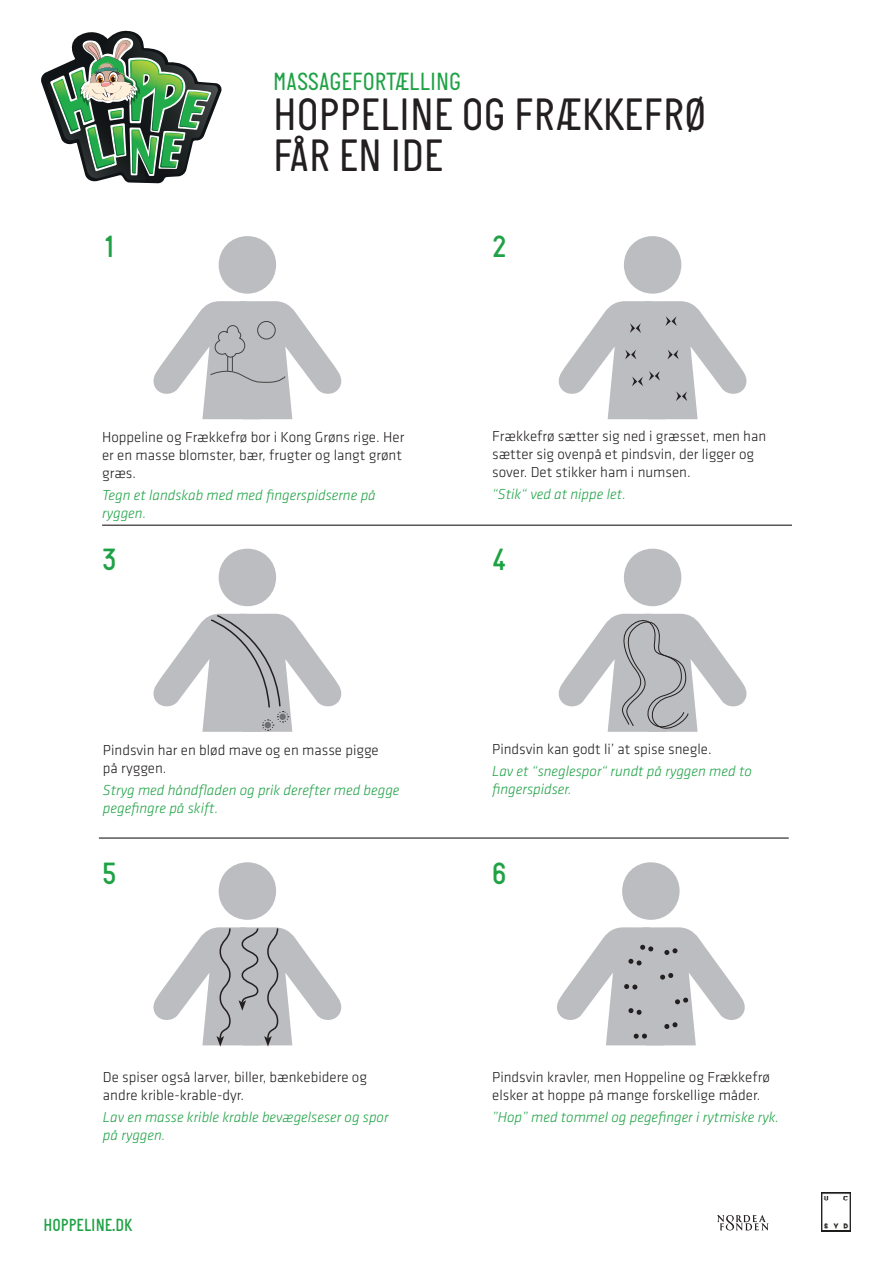
<style>
.page{position:relative;width:893px;height:1263px;background:#fff}
.page>*{position:absolute;margin:0;border:0;box-sizing:border-box;transform-origin:0 0}
.Overskrift{font:46.5px "Italian Plate";color:#231f20}
.t1{font:500 31.5px "Italian Plate";color:#1fa245}
.Overskrift-2{font:25.5px "Italian Plate";color:#1fa245}
.t2{font:500 18px "Italian Plate";color:#1fa245}
.Brødtekst{font:300 15px/18px "Klavika";color:#231f20}
.Brødteksk_italic{font:italic 300 15px/18px "Klavika";color:#1fa245}
</style>
<div class="page">
<img style="left:821px;top:1192px;width:30px;height:40px">
<svg style="left:717px;top:1215px;width:51px;height:15px"></svg>
<svg style="left:41px;top:31px;width:181px;height:152px"></svg>
<div style="left:219px;top:236px;width:57px;height:58px;background:#bcbdc0;border-radius:50%"></div>
<div style="left:624px;top:236px;width:57px;height:58px;background:#bcbdc0;border-radius:50%"></div>
<div style="left:219px;top:549px;width:57px;height:57px;background:#bcbdc0;border-radius:50%"></div>
<div style="left:624px;top:549px;width:57px;height:57px;background:#bcbdc0;border-radius:50%"></div>
<div style="left:219px;top:862px;width:57px;height:58px;background:#bcbdc0;border-radius:50%"></div>
<hr style="left:102px;top:525px;width:690px;height:1px;background:#231f20">
<hr style="left:99px;top:837px;width:690px;height:2px;background:#231f20">
<div style="left:622px;top:862px;width:58px;height:58px;background:#bcbdc0;border-radius:50%"></div>
<svg style="left:558px;top:614px;width:189px;height:118px"></svg>
<svg style="left:558px;top:301px;width:189px;height:118px"></svg>
<svg style="left:153px;top:614px;width:189px;height:118px"></svg>
<div style="left:279px;top:714px;width:7px;height:6px;background:#6f6e70;border-radius:50%"></div>
<svg style="left:153px;top:927px;width:189px;height:119px"></svg>
<svg style="left:557px;top:927px;width:188px;height:118px"></svg>
<svg style="left:153px;top:301px;width:189px;height:118px"></svg>
<p class="Overskrift-2" style="left:273px;top:66px;width:190px">MASSAGEFORTÆLLING</p>
<p class="Overskrift" style="left:273px;top:88px;width:434px">HOPPELINE OG FRÆKKEFRØ</p>
<p class="Overskrift" style="left:273px;top:128px;width:172px">FÅR EN IDE</p>
<p class="t1" style="left:102px;top:229px;width:16px">1</p>
<p class="t1" style="left:492px;top:229px;width:16px">2</p>
<p class="Brødtekst" style="left:102px;top:427px;width:304px">Hoppeline og Frækkefrø bor i Kong Grøns rige. Her er en masse blomster, bær, frugter og langt grønt græs.</p>
<p class="Brødteksk_italic" style="left:102px;top:486px;width:275px">Tegn et landskab med med fingerspidserne på ryggen.</p>
<p class="Brødtekst" style="left:492px;top:427px;width:275px">Frækkefrø sætter sig ned i græsset, men han sætter sig ovenpå et pindsvin, der ligger og sover. Det stikker ham i numsen.</p>
<p class="Brødteksk_italic" style="left:492px;top:485px;width:135px">“Stik“ ved at nippe let.</p>
<p class="t1" style="left:102px;top:542px;width:16px">3</p>
<p class="t1" style="left:492px;top:542px;width:16px">4</p>
<p class="Brødtekst" style="left:103px;top:740px;width:277px">Pindsvin har en blød mave og en masse pigge</p>
<p class="Brødtekst" style="left:103px;top:758px;width:65px">på ryggen.</p>
<p class="Brødteksk_italic" style="left:103px;top:781px;width:298px">Stryg med håndfladen og prik derefter med begge pegefingre på skift.</p>
<p class="Brødtekst" style="left:492px;top:740px;width:221px">Pindsvin kan godt li’ at spise snegle.</p>
<p class="Brødteksk_italic" style="left:492px;top:762px;width:261px">Lav et “sneglespor“ rundt på ryggen med to fingerspidser.</p>
<p class="t1" style="left:102px;top:855px;width:16px">5</p>
<p class="t1" style="left:492px;top:855px;width:16px">6</p>
<p class="Brødtekst" style="left:103px;top:1068px;width:266px">De spiser også larver, biller, bænkebidere og andre krible-krable-dyr.</p>
<p class="Brødteksk_italic" style="left:103px;top:1108px;width:287px">Lav en masse krible krable bevægelseser og spor på ryggen.</p>
<p class="t2" style="left:43px;top:1215px;width:90px">HOPPELINE.DK</p>
<p class="Brødtekst" style="left:492px;top:1068px;width:279px">Pindsvin kravler, men Hoppeline og Frækkefrø</p>
<p class="Brødtekst" style="left:492px;top:1086px;width:270px">elsker at hoppe på mange forskellige måder.</p>
<p class="Brødteksk_italic" style="left:492px;top:1108px;width:288px">”Hop” med tommel og pegefinger i rytmiske ryk.</p>
</div>
